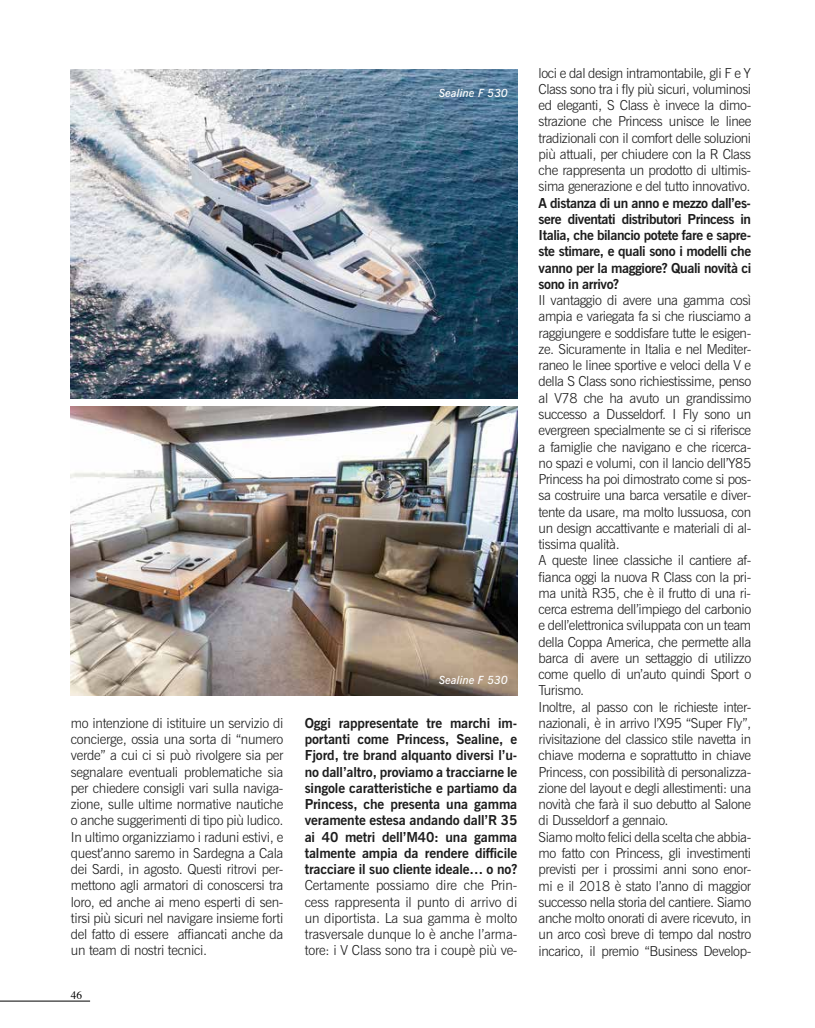
<style>
.page{position:relative;width:815px;height:1028px;background:#fff}
.page>*{position:absolute;margin:0;border:0;box-sizing:border-box;transform-origin:0 0}
.t1{font:300 13.75px/16.2px "News Gothic BT";letter-spacing:-.03em;color:#1d1d1d;text-align:justify}
.t2{font:700 13.75px/16.2px "News Gothic BT";letter-spacing:-.02em;color:#1d1d1d;text-align:justify}
.t3{font:italic 600 11.25px "News Gothic BT";color:#fff}
.t4{font:11.25px "Times";color:#000}
</style>
<div class="page">
<hr style="left:0;top:1000px;width:90px;height:1px;background:#000">
<img style="left:71px;top:69px;width:446px;height:330px">
<img style="left:71px;top:406px;width:446px;height:289px">
<p class="t3" style="left:439px;top:86px;width:71px">Sealine F 530</p>
<p class="t3" style="left:439px;top:672px;width:71px">Sealine F 530</p>
<p class="t1" style="left:71px;top:714px;width:214px">mo intenzione di istituire un servizio di concierge, ossia una sorta di “numero verde” a cui ci si può rivolgere sia per segnalare eventuali problematiche sia per chiedere consigli vari sulla naviga&shy;zione, sulle ultime normative nautiche o anche suggerimenti di tipo più ludico.<br>In ultimo organizziamo i raduni estivi, e quest’anno saremo in Sardegna a Cala dei Sardi, in agosto. Questi ritrovi per&shy;mettono agli armatori di conoscersi tra loro, ed anche ai meno esperti di sen&shy;tirsi più sicuri nel navigare insieme forti del fatto di essere affiancati anche da un team di nostri tecnici.</p>
<p class="t2" style="left:305px;top:714px;width:214px">Oggi rappresentate tre marchi im&shy;portanti come Princess, Sealine, e Fjord, tre brand alquanto diversi l’u&shy;no dall’altro, proviamo a tracciarne le singole caratteristiche e partiamo da Princess, che presenta una gamma veramente estesa andando dall’R 35 ai 40 metri dell’M40: una gamma talmente ampia da rendere difficile tracciare il suo cliente ideale… o no?</p>
<p class="t1" style="left:305px;top:877px;width:214px">Certamente possiamo dire che Prin&shy;cess rappresenta il punto di arrivo di un diportista. La sua gamma è molto trasversale dunque lo è anche l’arma&shy;tore: i V Class sono tra i coupè più ve-</p>
<p class="t4" style="left:71px;top:984px;width:13px">46</p>
<p class="t1" style="left:539px;top:64px;width:214px">loci e dal design intramontabile, gli F e Y Class sono tra i fly più sicuri, voluminosi ed eleganti, S Class è invece la dimo&shy;strazione che Princess unisce le linee tradizionali con il comfort delle soluzioni più attuali, per chiudere con la R Class che rappresenta un prodotto di ultimis&shy;sima generazione e del tutto innovativo.</p>
<p class="t2" style="left:539px;top:194px;width:214px">A distanza di un anno e mezzo dall’es&shy;sere diventati distributori Princess in Italia, che bilancio potete fare e sapre&shy;ste stimare, e quali sono i modelli che vanno per la maggiore? Quali novità ci sono in arrivo?</p>
<p class="t1" style="left:539px;top:292px;width:214px;text-align:left">Il vantaggio di avere una gamma così ampia e variegata fa si che riusciamo a raggiungere e soddisfare tutte le esigen&shy;ze. Sicuramente in Italia e nel Mediter&shy;raneo le linee sportive e veloci della V e della S Class sono richiestissime, penso al V78 che ha avuto un grandissimo successo a Dusseldorf. I Fly sono un evergreen specialmente se ci si riferisce a famiglie che navigano e che ricerca&shy;no spazi e volumi, con il lancio dell’Y85<br>Princess ha poi dimostrato come si pos&shy;sa costruire una barca versatile e diver&shy;tente da usare, ma molto lussuosa, con un design accattivante e materiali di al&shy;tissima qualità.<br>A queste linee classiche il cantiere af&shy;fianca oggi la nuova R Class con la pri&shy;ma unità R35, che è il frutto di una ri&shy;cerca estrema dell’impiego del carbonio e dell’elettronica sviluppata con un team della Coppa America, che permette alla barca di avere un settaggio di utilizzo come quello di un’auto quindi Sport o Turismo.<br>Inoltre, al passo con le richieste inter&shy;nazionali, è in arrivo l’X95 “Super Fly”, rivisitazione del classico stile navetta in chiave moderna e soprattutto in chiave Princess, con possibilità di personalizza&shy;zione del layout e degli allestimenti: una novità che farà il suo debutto al Salone di Dusseldorf a gennaio.<br>Siamo molto felici della scelta che abbia&shy;mo fatto con Princess, gli investimenti previsti per i prossimi anni sono enor&shy;mi e il 2018 è stato l’anno di maggior successo nella storia del cantiere. Siamo anche molto onorati di avere ricevuto, in un arco così breve di tempo dal nostro incarico, il premio “Business Develop-</p>
</div>
